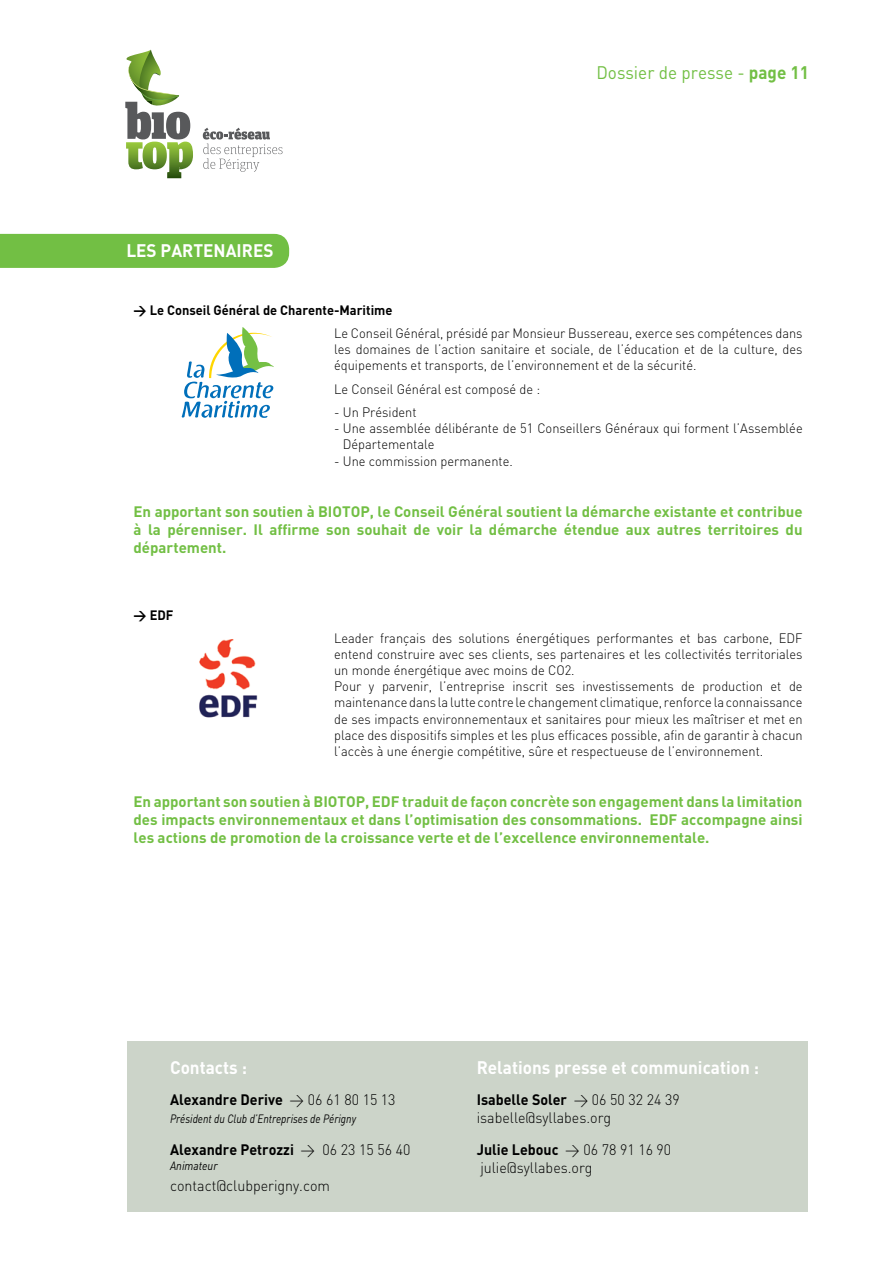
<style>
.page{position:relative;width:893px;height:1263px;background:#fff}
.page>*{position:absolute;margin:0;border:0;box-sizing:border-box;transform-origin:0 0}
.t1{font:700 18px "DINVAINS";color:#fff;scale:.95 1}
.t2{font:18px "DINVAINS";color:#72bf44;scale:.95 1}
.t3{font:700 15px/18px "DINVAINS";color:#72bf44;text-align:justify}
.t4{font:300 15px/18px "DINVAINS";color:#000;scale:.95 1}
.t5{font:700 15px "DINVAINS";color:#000;scale:.95 1}
.t6{font:300 13.5px/16.2px "DINVAINS";color:#000;scale:.95 1}
.t7{font:700 13.5px "DINVAINS";color:#000;scale:.95 1}
.t8{font:italic 12px "DINVAINS";color:#000;scale:.85 1}
.t9{font:italic 12px "DINVAINS";color:#000;scale:.89 1}
.s1{font-weight:700}
.s2{font-weight:300}
</style>
<div class="page">
<div style="left:128px;top:1042px;width:680px;height:170px;background:#ccd4c9"></div>
<svg style="left:203px;top:128px;width:79px;height:44px"></svg>
<svg style="left:125px;top:50px;width:68px;height:128px"></svg>
<svg style="left:182px;top:327px;width:92px;height:91px"></svg>
<img style="left:199px;top:639px;width:59px;height:79px">
<div style="left:0;top:234px;width:289px;height:34px;background:#72bf44"></div>
<h1 class="t1" style="left:126px;top:239px;width:156px">LES PARTENAIRES</h1>
<h1 class="t2" style="left:596px;top:61px;width:225px">Dossier de presse - <span class="s1">page 11</span></h1>
<p class="t7" style="left:134px;top:301px;width:274px">&gt; Le Conseil Général de Charente-Maritime</p>
<p class="t6" style="left:334px;top:325px;width:495px;text-align:justify">Le Conseil Général, présidé par Monsieur Bussereau, exerce ses compétences dans les domaines de l’action sanitaire et sociale, de l’éducation et de la culture, des équipements et transports, de l’environnement et de la sécurité.</p>
<p class="t6" style="left:334px;top:380px;width:218px">Le Conseil Général est composé de :</p>
<p class="t6" style="left:334px;top:404px;width:88px">- Un Président</p>
<p class="t6" style="left:343px;top:420px;width:485px;text-indent:-9px">- Une assemblée délibérante de 51 Conseillers Généraux qui forment l’Assemblée<br>Départementale</p>
<p class="t6" style="left:334px;top:452px;width:190px">- Une commission permanente.</p>
<p class="t3" style="left:134px;top:501px;width:670px">En apportant son soutien à BIOTOP, le Conseil Général soutient la démarche existante et contribue à la pérenniser. Il affirme son souhait de voir la démarche étendue aux autres territoires du département.</p>
<p class="t7" style="left:134px;top:606px;width:44px">&gt; EDF</p>
<p class="t6" style="left:334px;top:629px;width:495px">Leader français des solutions énergétiques performantes et bas carbone, EDF entend construire avec ses clients, ses partenaires et les collectivités territoriales un monde énergétique avec moins de CO2.<br>Pour y parvenir, l’entreprise inscrit ses investissements de production et de maintenance dans la lutte contre le changement climatique, renforce la connaissance de ses impacts environnementaux et sanitaires pour mieux les maîtriser et met en place des dispositifs simples et les plus efficaces possible, afin de garantir à chacun l’accès à une énergie compétitive, sûre et respectueuse de l’environnement.</p>
<p class="t3" style="left:134px;top:792px;width:670px">En apportant son soutien à BIOTOP, EDF traduit de façon concrète son engagement dans la limitation des impacts environnementaux et dans l’optimisation des consommations. EDF accompagne ainsi les actions de promotion de la croissance verte et de l’excellence environnementale.</p>
<h1 class="t1" style="left:170px;top:1055px;width:82px">Contacts :</h1>
<p class="t5" style="left:170px;top:1089px;width:239px">Alexandre Derive <span class="s2">&gt; 06 61 80 15 13</span></p>
<p class="t8" style="left:170px;top:1111px;width:220px">Président du Club d’Entreprises de Périgny</p>
<p class="t5" style="left:170px;top:1140px;width:254px">Alexandre Petrozzi <span class="s2">&gt; 06 23 15 56 40</span></p>
<p class="t9" style="left:170px;top:1158px;width:55px">Animateur</p>
<p class="t4" style="left:170px;top:1177px;width:170px">contact@clubperigny.com</p>
<h1 class="t1" style="left:477px;top:1055px;width:299px">Relations presse et communication :</h1>
<p class="t4" style="left:477px;top:1090px;width:215px"><span class="s1">Isabelle Soler</span> &gt; 06 50 32 24 39 isabelle@syllabes.org</p>
<p class="t4" style="left:477px;top:1141px;width:206px"><span class="s1">Julie Lebouc</span> &gt; 06 78 91 16 90 julie@syllabes.org</p>
</div>
